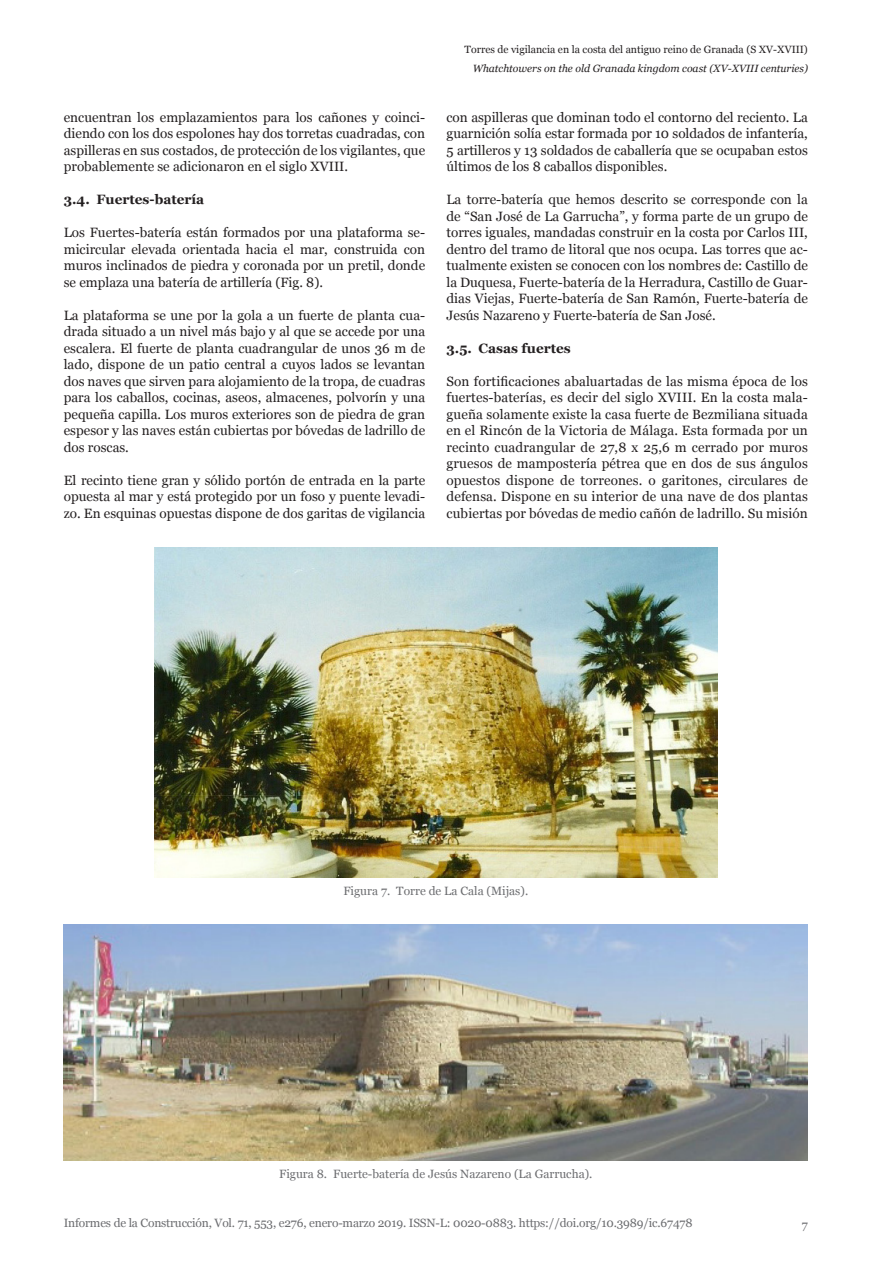
<style>
.page{position:relative;width:893px;height:1263px;background:#fff}
.page>*{position:absolute;margin:0;border:0;box-sizing:border-box;transform-origin:0 0}
.t1{font:13.5px/16.5px "Georgia";color:#231f20;text-align:justify}
.t2{font:700 13.5px "Georgia";color:#231f20}
.t3{font:12px "Georgia";letter-spacing:-.015em;color:#6c6d70}
.t4{font:10.5px "Georgia";color:#231f20}
.t5{font:italic 10.5px "Georgia";color:#231f20}
</style>
<div class="page">
<img style="left:154px;top:547px;width:564px;height:330px">
<img style="left:64px;top:924px;width:744px;height:236px">
<p class="t1" style="left:64px;top:109px;width:363px">encuentran los emplazamientos para los cañones y coinci&shy;diendo con los dos espolones hay dos torretas cuadradas, con aspilleras en sus costados, de protección de los vigilantes, que probablemente se adicionaron en el siglo XVIII.</p>
<p class="t2" style="left:64px;top:192px;width:142px">3.4. Fuertes-batería</p>
<p class="t1" style="left:64px;top:224px;width:363px">Los Fuertes-batería están formados por una plataforma se&shy;micircular elevada orientada hacia el mar, construida con muros inclinados de piedra y coronada por un pretil, donde se emplaza una batería de artillería (Fig. 8).</p>
<p class="t1" style="left:64px;top:307px;width:363px">La plataforma se une por la gola a un fuerte de planta cua&shy;drada situado a un nivel más bajo y al que se accede por una escalera. El fuerte de planta cuadrangular de unos 36 m de lado, dispone de un patio central a cuyos lados se levantan dos naves que sirven para alojamiento de la tropa, de cuadras para los caballos, cocinas, aseos, almacenes, polvorín y una pequeña capilla. Los muros exteriores son de piedra de gran espesor y las naves están cubiertas por bóvedas de ladrillo de dos roscas.</p>
<p class="t1" style="left:64px;top:472px;width:363px">El recinto tiene gran y sólido portón de entrada en la parte opuesta al mar y está protegido por un foso y puente levadi&shy;zo. En esquinas opuestas dispone de dos garitas de vigilancia</p>
<p class="t4" style="left:465px;top:43px;width:345px">Torres de vigilancia en la costa del antiguo reino de Granada (S XV-XVIII)</p>
<p class="t5" style="left:473px;top:63px;width:337px">Whatchtowers on the old Granada kingdom coast (XV-XVIII centuries)</p>
<p class="t1" style="left:446px;top:109px;width:363px">con aspilleras que dominan todo el contorno del reciento. La guarnición solía estar formada por 10 soldados de infantería, 5 artilleros y 13 soldados de caballería que se ocupaban estos últimos de los 8 caballos disponibles.</p>
<p class="t1" style="left:446px;top:191px;width:363px">La torre-batería que hemos descrito se corresponde con la de “San José de La Garrucha”, y forma parte de un grupo de torres iguales, mandadas construir en la costa por Carlos III, dentro del tramo de litoral que nos ocupa. Las torres que ac&shy;tualmente existen se conocen con los nombres de: Castillo de la Duquesa, Fuerte-batería de la Herradura, Castillo de Guar&shy;dias Viejas, Fuerte-batería de San Ramón, Fuerte-batería de Jesús Nazareno y Fuerte-batería de San José.</p>
<p class="t2" style="left:446px;top:340px;width:126px">3.5. Casas fuertes</p>
<p class="t1" style="left:446px;top:373px;width:363px">Son fortificaciones abaluartadas de las misma época de los fuertes-baterías, es decir del siglo XVIII. En la costa mala&shy;gueña solamente existe la casa fuerte de Bezmiliana situada en el Rincón de la Victoria de Málaga. Esta formada por un recinto cuadrangular de 27,8 x 25,6 m cerrado por muros gruesos de mampostería pétrea que en dos de sus ángulos opuestos dispone de torreones. o garitones, circulares de defensa. Dispone en su interior de una nave de dos plantas cubiertas por bóvedas de medio cañón de ladrillo. Su misión</p>
<p class="t3" style="left:343px;top:884px;width:186px">Figura 7. Torre de La Cala (Mijas).</p>
<p class="t3" style="left:279px;top:1167px;width:315px">Figura 8. Fuerte-batería de Jesús Nazareno (La Garrucha).</p>
<p class="t3" style="left:64px;top:1216px;width:630px">Informes de la Construcción, Vol. 71, 553, e276, enero-marzo 2019. ISSN-L: 0020-0883. https://doi.org/10.3989/ic.67478</p>
<p class="t3" style="left:802px;top:1218px;width:8px">7</p>
</div>
